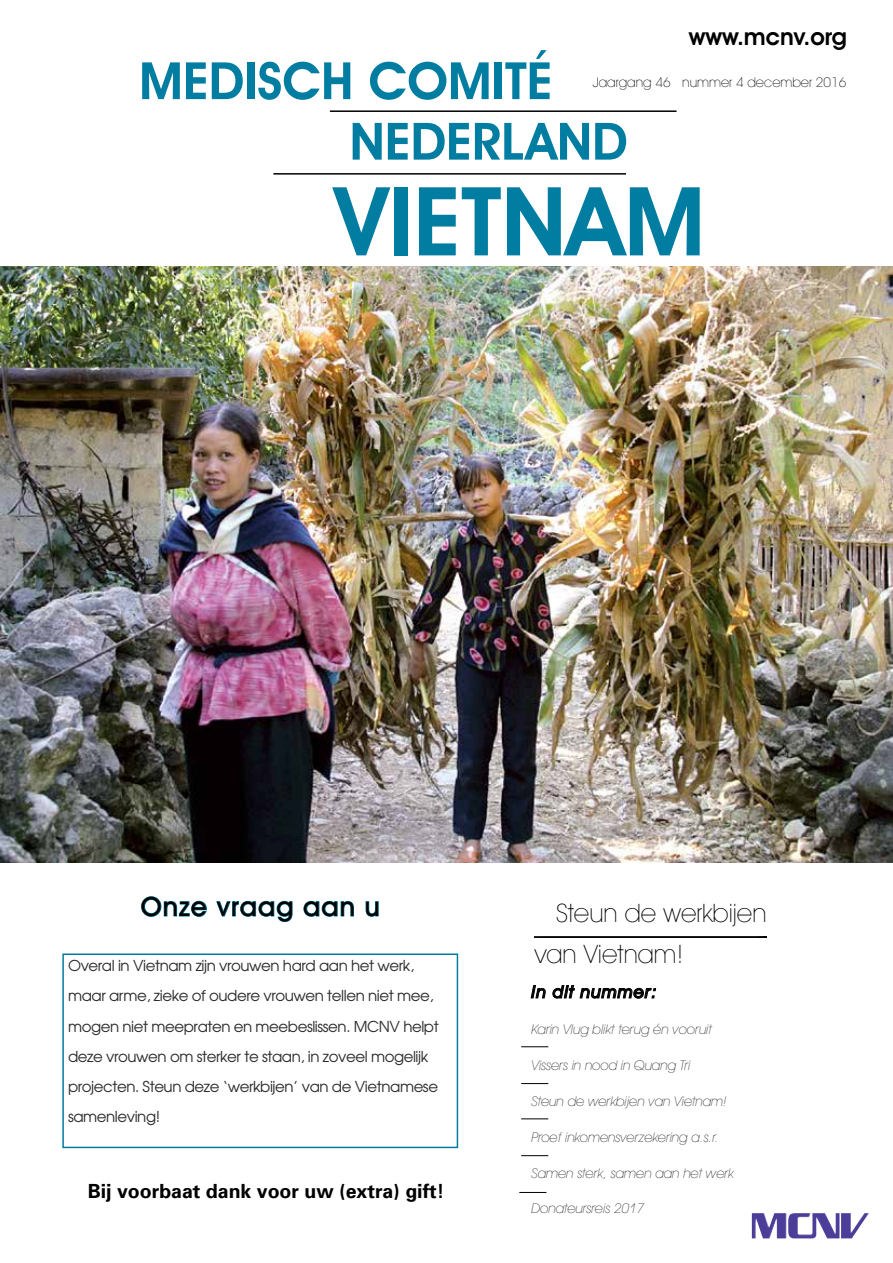
<style>
.page{position:relative;width:893px;height:1263px;background:#fff}
.page>*{position:absolute;margin:0;border:0;box-sizing:border-box;transform-origin:0 0}
.t1{font:600 95.7px "Avant Garde IT Cby BT";color:#007da1}
.t2{font:600 51.6px/60.4px "Avant Garde IT Cby BT";color:#007da1}
.t3{font:500 26.7px "Avant Garde IT Cby BT";letter-spacing:.04em;color:#000}
.t4{font:200 25.5px/40.3px "Avant Garde IT Cby BT";color:#000}
.t5{font:600 23.7px "Avant Garde IT Cby BT";color:#000}
.t6{font:700 19.5px "Univers";color:#000}
.t7{font:italic 500 17.4px "Avant Garde IT Cby BT";letter-spacing:.04em;color:#000}
.t8{font:15px/30px "Avant Garde";letter-spacing:-.03em;color:#2b2b2b}
.t9{font:italic 200 13.5px "Avant Garde IT Cby BT";color:#2b2b2b}
.t10{font:200 13.5px "Avant Garde IT Cby BT";color:#000}
</style>
<div class="page">
<hr style="left:273px;top:173px;width:353px;height:2px;background:#000">
<hr style="left:330px;top:110px;width:346px;height:2px;background:#000">
<svg style="left:530px;top:985px;width:16px;height:14px"></svg>
<svg style="left:552px;top:985px;width:104px;height:14px"></svg>
<div style="left:62px;top:953px;width:396px;height:195px;border:2px solid #007da1"></div>
<svg style="left:141px;top:896px;width:66px;height:21px"></svg>
<svg style="left:216px;top:900px;width:77px;height:22px"></svg>
<svg style="left:303px;top:900px;width:51px;height:17px"></svg>
<svg style="left:365px;top:901px;width:14px;height:16px"></svg>
<svg style="left:521px;top:1046px;width:27px;height:1px"></svg>
<svg style="left:521px;top:1118px;width:27px;height:1px"></svg>
<hr style="left:533px;top:936px;width:234px;height:3px;background:#000;opacity:.75">
<svg style="left:521px;top:1155px;width:27px;height:1px"></svg>
<svg style="left:521px;top:1083px;width:27px;height:1px"></svg>
<img style="left:752px;top:1213px;width:117px;height:26px">
<img style="left:0;top:266px;width:893px;height:596px">
<svg style="left:519px;top:1192px;width:27px;height:1px"></svg>
<h3 class="t5" style="left:689px;top:22px;width:160px">www.mcnv.org</h3>
<h2 class="t2" style="left:350px;top:50px;width:279px;text-indent:-210px">MEDISCH COMITÉ<br>NEDERLAND</h2>
<h1 class="t1" style="left:334px;top:164px;width:373px">VIETNAM</h1>
<p class="t10" style="left:593px;top:74px;width:255px">Jaargang 46 nummer 4 december 2016</p>
<h3 class="t3" style="left:141px;top:890px;width:240px">Onze vraag aan u</h3>
<p class="t8" style="left:68px;top:951px;width:372px">Overal in Vietnam zijn vrouwen hard aan het werk, maar arme, zieke of oudere vrouwen tellen niet mee, mogen niet meepraten en meebeslissen. MCNV helpt deze vrouwen om sterker te staan, in zoveel mogelijk projecten. Steun deze ‘werkbijen’ van de Vietnamese samenleving!</p>
<h3 class="t6" style="left:88px;top:1179px;width:358px">Bij voorbaat dank voor uw (extra) gift!</h3>
<h3 class="t4" style="left:535px;top:893px;width:233px;text-indent:22px">Steun de werkbijen van Vietnam!</h3>
<p class="t7" style="left:531px;top:981px;width:127px">In dit nummer:</p>
<p class="t9" style="left:531px;top:1021px;width:182px">Karin Vlug blikt terug én vooruit</p>
<p class="t9" style="left:531px;top:1057px;width:160px">Vissers in nood in Quang Tri</p>
<p class="t9" style="left:531px;top:1093px;width:197px">Steun de werkbijen van Vietnam!</p>
<p class="t9" style="left:531px;top:1129px;width:189px">Proef inkomensverzekering a.s.r.</p>
<p class="t9" style="left:531px;top:1165px;width:204px">Samen sterk, samen aan het werk</p>
<p class="t9" style="left:531px;top:1200px;width:115px">Donateursreis 2017</p>
</div>
